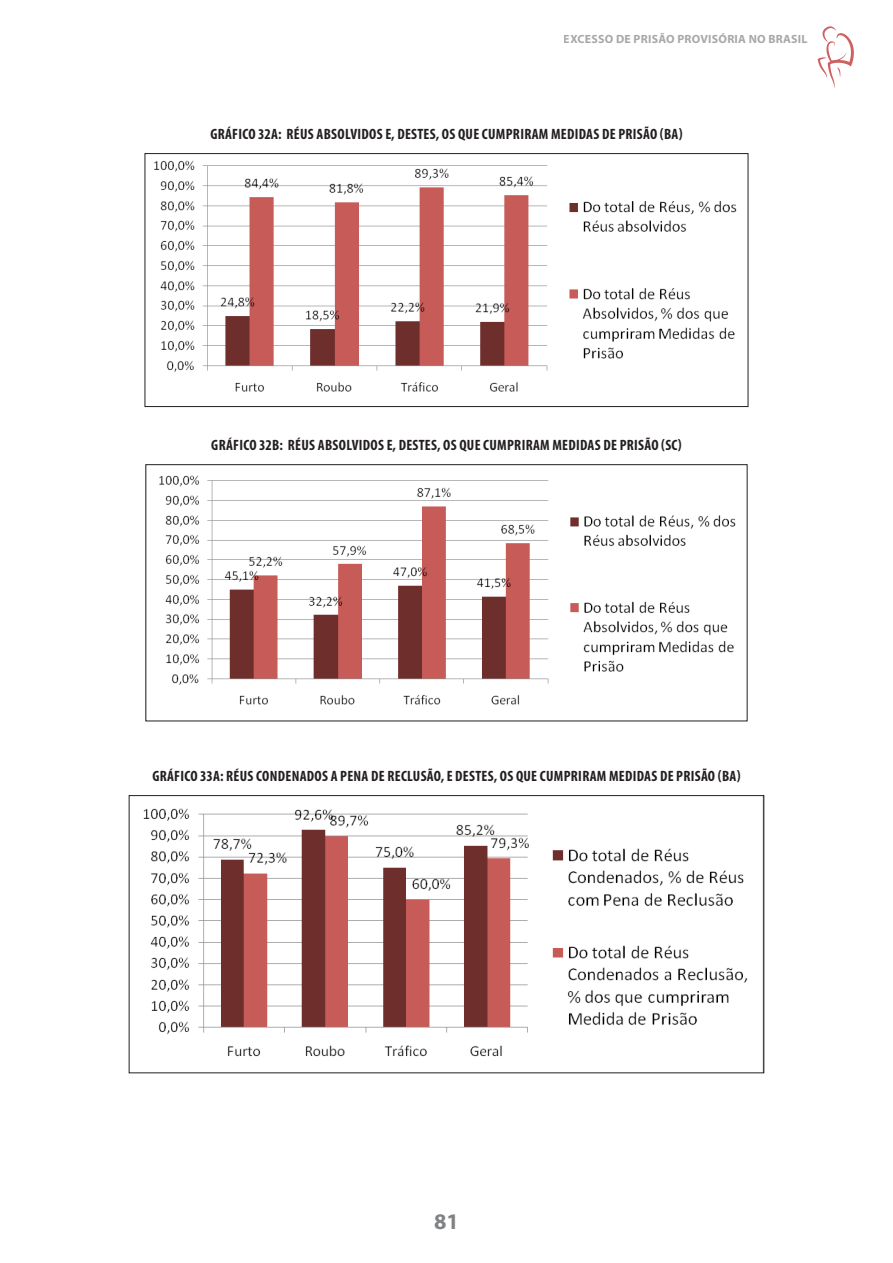
<style>
.page{position:relative;width:893px;height:1263px;background:#fff}
.page>*{position:absolute;margin:0;border:0;box-sizing:border-box;transform-origin:0 0}
.t1{font:700 22.35px "Myriad Pro";color:#808285}
.t2{font:700 condensed 15px "Myriad Pro";letter-spacing:.02em;color:#231f20}
.t3{font:700 11.85px "Myriad Pro";letter-spacing:.02em;color:#808285}
</style>
<div class="page">
<svg style="left:818px;top:26px;width:36px;height:62px"></svg>
<img style="left:154px;top:160px;width:583px;height:232px">
<div style="left:145px;top:153px;width:603px;height:254px;border:1px solid #231f20"></div>
<img style="left:159px;top:475px;width:577px;height:230px">
<div style="left:145px;top:464px;width:602px;height:257px;border:1px solid #231f20"></div>
<img style="left:143px;top:808px;width:605px;height:249px">
<div style="left:129px;top:795px;width:635px;height:278px;border:1px solid #231f20"></div>
<p class="t3" style="left:564px;top:31px;width:245px">EXCESSO DE PRISÃO PROVISÓRIA NO BRASIL</p>
<p class="t2" style="left:210px;top:124px;width:474px">GRÁFICO 32A: RÉUS ABSOLVIDOS E, DESTES, OS QUE CUMPRIRAM MEDIDAS DE PRISÃO (BA)</p>
<p class="t2" style="left:211px;top:435px;width:472px">GRÁFICO 32B: RÉUS ABSOLVIDOS E, DESTES, OS QUE CUMPRIRAM MEDIDAS DE PRISÃO (SC)</p>
<p class="t2" style="left:152px;top:766px;width:590px">GRÁFICO 33A: RÉUS CONDENADOS A PENA DE RECLUSÃO, E DESTES, OS QUE CUMPRIRAM MEDIDAS DE PRISÃO (BA)</p>
<h1 class="t1" style="left:434px;top:1206px;width:26px">81</h1>
</div>
